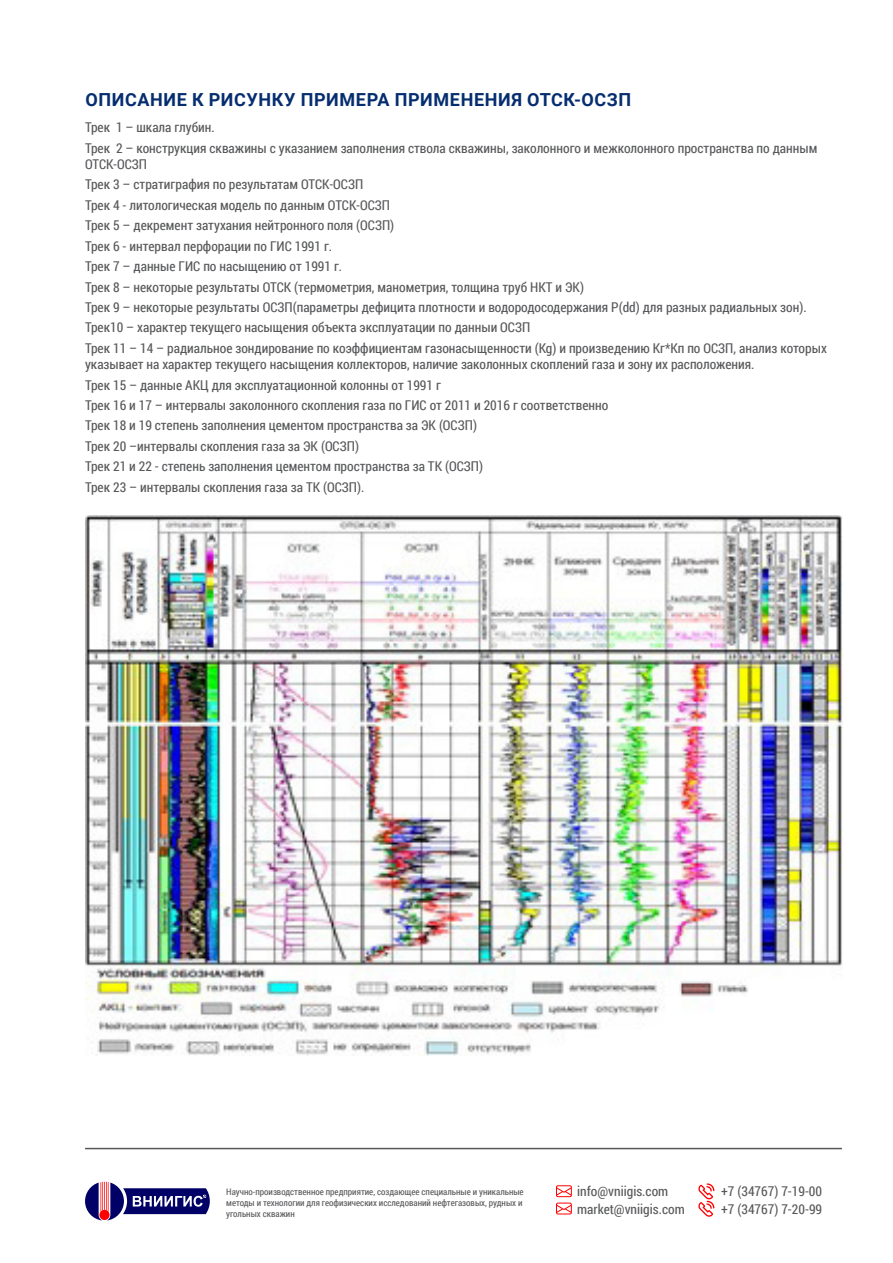
<style>
.page{position:relative;width:893px;height:1263px;background:#fff}
.page>*{position:absolute;margin:0;border:0;box-sizing:border-box;transform-origin:0 0}
.Подзаголовок_H3{font:700 18px "Roboto";letter-spacing:.035em;color:#052d6f}
.Paragraph{font:13.5px/17.4px "Roboto Condensed";color:#57585a}
.t1{font:9px/10.8px "Roboto Condensed";color:#57585a}
</style>
<div class="page">
<hr style="left:85px;top:1148px;width:757px;height:1px;background:#57585a">
<svg style="left:85px;top:1182px;width:125px;height:38px"></svg>
<svg style="left:556px;top:1185px;width:16px;height:29px"></svg>
<svg style="left:698px;top:1183px;width:16px;height:34px"></svg>
<img style="left:85px;top:515px;width:757px;height:540px">
<p class="Подзаголовок_H3" style="left:85px;top:87px;width:547px">ОПИСАНИЕ К РИСУНКУ ПРИМЕРА ПРИМЕНЕНИЯ ОТСК-ОСЗП</p>
<p class="Paragraph" style="left:85px;top:119px;width:131px">Трек 1 – шкала глубин.</p>
<p class="Paragraph" style="left:85px;top:140px;width:734px;line-height:16.2px">Трек 2 – конструкция скважины с указанием заполнения ствола скважины, заколонного и межколонного пространства по данным<br>ОТСК-ОСЗП</p>
<p class="Paragraph" style="left:85px;top:176px;width:280px">Трек 3 – стратиграфия по результатам ОТСК-ОСЗП</p>
<p class="Paragraph" style="left:85px;top:196px;width:307px">Трек 4 - литологическая модель по данным ОТСК-ОСЗП</p>
<p class="Paragraph" style="left:85px;top:217px;width:311px">Трек 5 – декремент затухания нейтронного поля (ОСЗП)</p>
<p class="Paragraph" style="left:85px;top:237px;width:249px">Трек 6 - интервал перфорации по ГИС 1991 г.</p>
<p class="Paragraph" style="left:85px;top:258px;width:259px">Трек 7 – данные ГИС по насыщению от 1991 г.</p>
<p class="Paragraph" style="left:85px;top:278px;width:500px">Трек 8 – некоторые результаты ОТСК (термометрия, манометрия, толщина труб НКТ и ЭК)</p>
<p class="Paragraph" style="left:85px;top:299px;width:723px">Трек 9 – некоторые результаты ОСЗП(параметры дефицита плотности и водородосодержания P(dd) для разных радиальных зон).</p>
<p class="Paragraph" style="left:85px;top:319px;width:447px">Трек10 – характер текущего насыщения объекта эксплуатации по данныи ОСЗП</p>
<p class="Paragraph" style="left:85px;top:340px;width:743px;line-height:16.2px">Трек 11 – 14 – радиальное зондирование по коэффициентам газонасыщенности (Kg) и произведению Кг*Кп по ОСЗП, анализ которых указывает на характер текущего насыщения коллекторов, наличие заколонных скоплений газа и зону их расположения.</p>
<p class="Paragraph" style="left:85px;top:376px;width:357px">Трек 15 – данные АКЦ для эксплуатационной колонны от 1991 г</p>
<p class="Paragraph" style="left:85px;top:397px;width:525px">Трек 16 и 17 – интервалы заколонного скопления газа по ГИС от 2011 и 2016 г соответственно</p>
<p class="Paragraph" style="left:85px;top:417px;width:393px">Трек 18 и 19 степень заполнения цементом пространства за ЭК (ОСЗП)</p>
<p class="Paragraph" style="left:85px;top:437px;width:275px">Трек 20 –интервалы скопления газа за ЭК (ОСЗП)</p>
<p class="Paragraph" style="left:85px;top:458px;width:399px">Трек 21 и 22 - степень заполнения цементом пространства за ТК (ОСЗП)</p>
<p class="Paragraph" style="left:85px;top:478px;width:281px">Трек 23 – интервалы скопления газа за ТК (ОСЗП).</p>
<p class="t1" style="left:226px;top:1186px;width:299px">Научно-производственное предприятие, создающее специальные и уникальные методы и технологии для геофизических исследований нефтегазовых, рудных и угольных скважин</p>
<p class="Paragraph" style="left:577px;top:1183px;width:109px">info@vniigis.com market@vniigis.com</p>
<p class="Paragraph" style="left:721px;top:1183px;width:102px">+7 (34767) 7-19-00 +7 (34767) 7-20-99</p>
</div>
